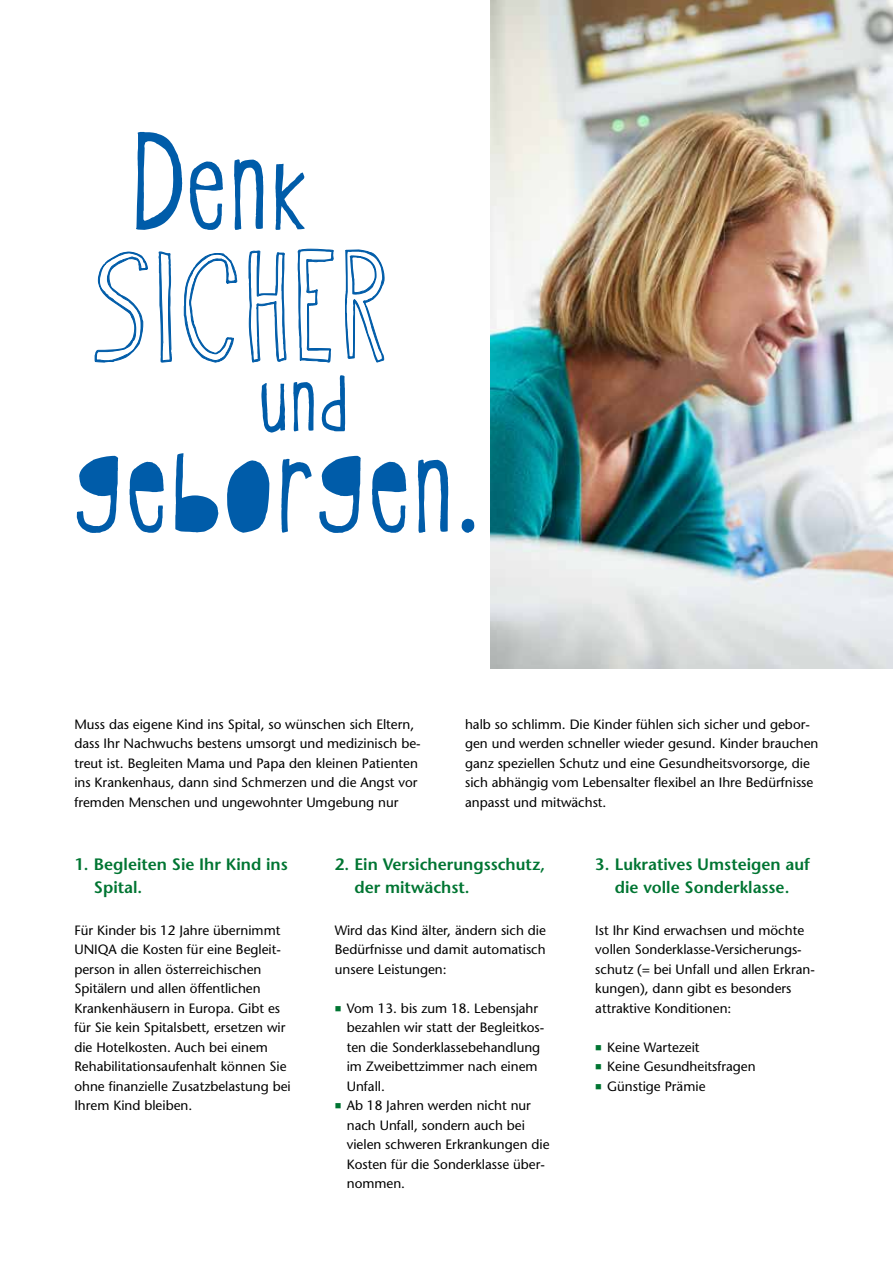
<style>
.page{position:relative;width:893px;height:1263px;background:#fff}
.page>*{position:absolute;margin:0;border:0;box-sizing:border-box;transform-origin:0 0}
.t1{font:175.2px "Oyster Outline CEE";letter-spacing:.03em;color:#005ca9}
.t2{font:160.2px "Oyster Stencil CEE";letter-spacing:.03em;color:#005ca9}
.t3{font:154.5px "Oyster CEE";color:#005ca9}
.t4{font:600 16.5px/22.5px "Stone Sans";color:#007532}
.t5{font:13.5px/19.5px "Stone Sans";color:#000}
.s1{font-family:"Oyster CEE"}
</style>
<div class="page">
<img style="left:490px;top:0;width:403px;height:669px">
<svg style="left:94px;top:251px;width:54px;height:112px"></svg>
<svg style="left:158px;top:251px;width:14px;height:112px"></svg>
<svg style="left:183px;top:253px;width:55px;height:110px"></svg>
<svg style="left:248px;top:250px;width:39px;height:113px"></svg>
<svg style="left:297px;top:248px;width:37px;height:115px"></svg>
<svg style="left:345px;top:249px;width:40px;height:114px"></svg>
<h3 class="t3" style="left:133px;top:105px;width:176px">Denk</h3>
<h1 class="t1" style="left:92px;top:220px;width:296px">SICHER<sub>und</sub></h1>
<h2 class="t2" style="left:74px;top:403px;width:406px">geborgen<span class="s1">.</span></h2>
<p class="t5" style="left:74px;top:714px;width:348px">Muss das eigene Kind ins Spital, so wünschen sich Eltern, dass Ihr Nachwuchs bestens umsorgt und medizinisch be&shy;treut ist. Begleiten Mama und Papa den kleinen Patienten ins Krankenhaus, dann sind Schmerzen und die Angst vor fremden Menschen und ungewohnter Umgebung nur</p>
<p class="t5" style="left:465px;top:714px;width:355px">halb so schlimm. Die Kinder fühlen sich sicher und gebor&shy;gen und werden schneller wieder gesund. Kinder brauchen ganz speziellen Schutz und eine Gesundheitsvorsorge, die sich abhängig vom Lebensalter flexibel an Ihre Bedürfnisse anpasst und mitwächst.</p>
<p class="t4" style="left:94px;top:853px;width:195px;text-indent:-20px">1. Begleiten Sie Ihr Kind ins<br>Spital.</p>
<p class="t5" style="left:74px;top:920px;width:218px">Für Kinder bis 12 Jahre übernimmt UNIQA die Kosten für eine Begleit&shy;person in allen österreichischen Spitälern und allen öffentlichen Krankenhäusern in Europa. Gibt es für Sie kein Spitalsbett, ersetzen wir die Hotelkosten. Auch bei einem Rehabilitationsaufenhalt können Sie ohne finanzielle Zusatzbelastung bei Ihrem Kind bleiben.</p>
<p class="t4" style="left:354px;top:853px;width:192px;text-indent:-20px">2. Ein Versicherungsschutz, der mitwächst.</p>
<p class="t5" style="left:335px;top:920px;width:212px;text-align:justify">Wird das Kind älter, ändern sich die Bedürfnisse und damit automatisch unsere Leistungen:</p>
<p class="t5" style="left:347px;top:998px;width:204px">Vom 13. bis zum 18. Lebensjahr bezahlen wir statt der Begleitkos&shy;ten die Sonderklassebehandlung im Zweibettzimmer nach einem<br>Unfall.<br>Ab 18 Jahren werden nicht nur nach Unfall, sondern auch bei vielen schweren Erkrankungen die<br>Kosten für die Sonderklasse über&shy;nommen.</p>
<p class="t4" style="left:595px;top:853px;width:216px;text-align:center">3. Lukratives Umsteigen auf die volle Sonderklasse.</p>
<p class="t5" style="left:595px;top:920px;width:221px">Ist Ihr Kind erwachsen und möchte vollen Sonderklasse-Versicherungs&shy;schutz (= bei Unfall und allen Erkran&shy;kungen), dann gibt es besonders attraktive Konditionen:</p>
<p class="t5" style="left:607px;top:1037px;width:150px">Keine Wartezeit<br>Keine Gesundheitsfragen<br>Günstige Prämie</p>
</div>
